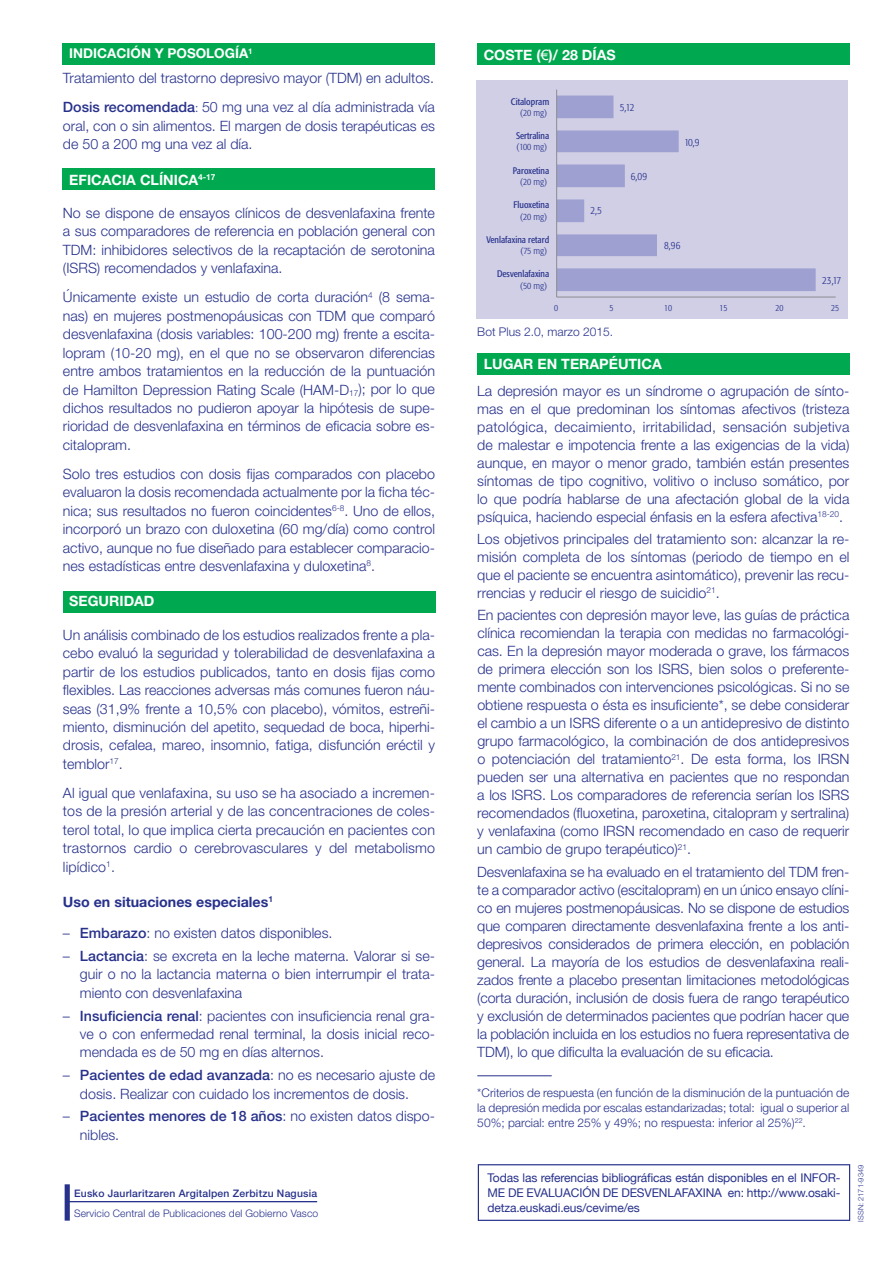
<style>
.page{position:relative;width:893px;height:1263px;background:#fff}
.page>*{position:absolute;margin:0;border:0;box-sizing:border-box;transform-origin:0 0}
.t1{font:300 14.25px/18.5px "Helvetica Neue";color:#27318b;text-align:justify}
.t2{font:700 14.25px "Helvetica Neue";color:#fff}
.t3{font:700 14.25px "Helvetica Neue";color:#27318b}
.t4{font:700 13.5px "Helvetica Neue";color:#fff}
.t5{font:300 12px/15px "Helvetica Neue";color:#27318b;text-align:justify}
.t6{font:12px/15px "Helvetica Neue";letter-spacing:-.01em;color:#27318b;text-align:justify}
.t7{font:300 condensed 10.8px "Formata";letter-spacing:-.03em;color:#27318b}
.t8{font:300 10.35px "Helvetica Neue";letter-spacing:.01em;color:#27318b}
.t9{font:500 10.35px "Helvetica Neue";letter-spacing:.02em;color:#27318b}
.t10{font:condensed 9.45px "Formata";color:#27318b}
.t11{font:300 condensed 9.45px "Formata";color:#27318b}
.t12{font:300 condensed 9.15px "Formata";color:#27318b}
.t13{font:300 7.5px "Helvetica Neue";color:#27318b}
.s1{font-weight:500}
.s2{font-size:12px}
.s3{font-family:"Arial";font-weight:400}
</style>
<div class="page">
<div style="left:477px;top:354px;width:372px;height:21px;background:#00a94f"></div>
<div style="left:477px;top:44px;width:372px;height:21px;background:#00a94f"></div>
<div style="left:63px;top:43px;width:372px;height:21px;background:#00a94f"></div>
<div style="left:64px;top:592px;width:372px;height:21px;background:#00a94f"></div>
<div style="left:63px;top:168px;width:372px;height:21px;background:#00a94f"></div>
<hr style="left:477px;top:1075px;width:75px;height:1px;background:#27318b">
<hr style="left:66px;top:1201px;width:251px;height:1px;background:#27318b">
<div style="left:65px;top:1184px;width:5px;height:36px;background:#27318b"></div>
<div style="left:478px;top:1164px;width:372px;height:57px;border:1px solid #27318b"></div>
<div style="left:476px;top:80px;width:371px;height:238px;background:#d0cfe6"></div>
<svg style="left:557px;top:96px;width:259px;height:195px"></svg>
<hr style="left:557px;top:297px;width:279px;height:1px;background:#8b8d91">
<hr style="left:556px;top:90px;width:1px;height:207px;background:#8b8d91">
<p class="t4" style="left:69px;top:45px;width:185px">INDICACIÓN Y POSOLOGÍA<sup>1</sup></p>
<p class="t1" style="left:63px;top:63px;width:374px;line-height:29.1px">Tratamiento del trastorno depresivo mayor (TDM) en adultos.<br><span class="s1">Dosis recomendada</span><span class="s2">:</span> 50 mg una vez al día administrada vía</p>
<p class="t1" style="left:63px;top:116px;width:374px">oral, con o sin alimentos. El margen de dosis terapéuticas es de 50 a 200 mg una vez al día.</p>
<p class="t2" style="left:69px;top:171px;width:148px">EFICACIA CLÍNICA<sup>4-17</sup></p>
<p class="t1" style="left:63px;top:203px;width:374px">No se dispone de ensayos clínicos de desvenlafaxina frente a sus comparadores de referencia en población general con TDM: inhibidores selectivos de la recaptación de serotonina (ISRS) recomendados y venlafaxina.</p>
<p class="t1" style="left:63px;top:288px;width:374px">Únicamente existe un estudio de corta duración<sup>4</sup> (8 sema&shy;nas) en mujeres postmenopáusicas con TDM que comparó desvenlafaxina (dosis variables: 100-200 mg) frente a escita&shy;lopram (10-20 mg), en el que no se observaron diferencias entre ambos tratamientos en la reducción de la puntuación de Hamilton Depression Rating Scale (HAM-D<sub>17</sub>); por lo que dichos resultados no pudieron apoyar la hipótesis de supe&shy;rioridad de desvenlafaxina en términos de eficacia sobre es&shy;citalopram.</p>
<p class="t1" style="left:63px;top:464px;width:374px">Solo tres estudios con dosis fijas comparados con placebo evaluaron la dosis recomendada actualmente por la ficha téc&shy;nica; sus resultados no fueron coincidentes<sup>6-8</sup>. Uno de ellos, incorporó un brazo con duloxetina (60 mg/día) como control activo, aunque no fue diseñado para establecer comparacio&shy;nes estadísticas entre desvenlafaxina y duloxetina<sup>8</sup>.</p>
<p class="t2" style="left:69px;top:593px;width:87px">SEGURIDAD</p>
<p class="t1" style="left:63px;top:625px;width:374px">Un análisis combinado de los estudios realizados frente a pla&shy;cebo evaluó la seguridad y tolerabilidad de desvenlafaxina a partir de los estudios publicados, tanto en dosis fijas como flexibles. Las reacciones adversas más comunes fueron náu&shy;seas (31,9% frente a 10,5% con placebo), vómitos, estreñi&shy;miento, disminución del apetito, sequedad de boca, hiperhi&shy;drosis, cefalea, mareo, insomnio, fatiga, disfunción eréctil y temblor<sup>17</sup>.</p>
<p class="t1" style="left:63px;top:783px;width:374px">Al igual que venlafaxina, su uso se ha asociado a incremen&shy;tos de la presión arterial y de las concentraciones de coles&shy;terol total, lo que implica cierta precaución en pacientes con trastornos cardio o cerebrovasculares y del metabolismo lipídico<sup>1</sup>.</p>
<p class="t3" style="left:63px;top:893px;width:212px">Uso en situaciones especiales<sup>1</sup></p>
<p class="t1" style="left:63px;top:924px;width:271px">– <span class="s1">Embarazo</span>: no existen datos disponibles.</p>
<p class="t1" style="left:80px;top:946px;width:357px;text-indent:-17px">– <span class="s1">Lactancia</span>: se excreta en la leche materna. Valorar si se&shy;guir o no la lactancia materna o bien interrumpir el trata&shy;miento con desvenlafaxina</p>
<p class="t1" style="left:80px;top:1006px;width:357px;text-indent:-17px">– <span class="s1">Insuficiencia renal</span>: pacientes con insuficiencia renal gra&shy;ve o con enfermedad renal terminal, la dosis inicial reco&shy;mendada es de 50 mg en días alternos.</p>
<p class="t1" style="left:80px;top:1065px;width:357px;text-indent:-17px">– <span class="s1">Pacientes de edad avanzada</span>: no es necesario ajuste de dosis. Realizar con cuidado los incrementos de dosis.</p>
<p class="t1" style="left:80px;top:1107px;width:357px;text-indent:-17px">– <span class="s1">Pacientes menores de 18 años</span>: no existen datos dispo&shy;nibles.</p>
<p class="t9" style="left:74px;top:1187px;width:245px">Eusko Jaurlaritzaren Argitalpen Zerbitzu Nagusia</p>
<p class="t8" style="left:74px;top:1206px;width:246px">Servicio Central de Publicaciones del Gobierno Vasco</p>
<p class="t2" style="left:484px;top:46px;width:133px">COSTE (<span class="s3">€</span>)/ 28 DÍAS</p>
<p class="t10" style="left:511px;top:96px;width:40px">Citalopram</p>
<p class="t11" style="left:520px;top:107px;width:28px">(20 mg)</p>
<p class="t10" style="left:516px;top:130px;width:35px">Sertralina</p>
<p class="t11" style="left:517px;top:142px;width:32px">(100 mg)</p>
<p class="t10" style="left:513px;top:165px;width:38px">Paroxetina</p>
<p class="t11" style="left:520px;top:176px;width:28px">(20 mg)</p>
<p class="t10" style="left:514px;top:199px;width:37px">Fluoxetina</p>
<p class="t11" style="left:520px;top:211px;width:28px">(20 mg)</p>
<p class="t10" style="left:486px;top:234px;width:64px">Venlafaxina retard</p>
<p class="t11" style="left:520px;top:245px;width:28px">(75 mg)</p>
<p class="t10" style="left:497px;top:268px;width:54px">Desvenlafaxina</p>
<p class="t11" style="left:520px;top:280px;width:28px">(50 mg)</p>
<p class="t7" style="left:590px;top:204px;width:13px">2,5</p>
<p class="t7" style="left:620px;top:101px;width:16px">5,12</p>
<p class="t7" style="left:631px;top:170px;width:18px">6,09</p>
<p class="t7" style="left:684px;top:136px;width:17px">10,9</p>
<p class="t7" style="left:664px;top:239px;width:18px">8,96</p>
<p class="t7" style="left:822px;top:274px;width:20px">23,17</p>
<p class="t12" style="left:554px;top:303px;width:6px">0</p>
<p class="t12" style="left:610px;top:303px;width:6px">5</p>
<p class="t12" style="left:664px;top:303px;width:10px">10</p>
<p class="t12" style="left:719px;top:303px;width:10px">15</p>
<p class="t12" style="left:776px;top:303px;width:10px">20</p>
<p class="t12" style="left:831px;top:303px;width:10px">25</p>
<p class="t5" style="left:477px;top:324px;width:137px">Bot Plus 2.0, marzo 2015.</p>
<p class="t2" style="left:484px;top:355px;width:180px">LUGAR EN TERAPÉUTICA</p>
<p class="t1" style="left:477px;top:381px;width:374px;line-height:18px">La depresión mayor es un síndrome o agrupación de sínto&shy;mas en el que predominan los síntomas afectivos (tristeza patológica, decaimiento, irritabilidad, sensación subjetiva de malestar e impotencia frente a las exigencias de la vida) aunque, en mayor o menor grado, también están presentes síntomas de tipo cognitivo, volitivo o incluso somático, por lo que podría hablarse de una afectación global de la vida psíquica, haciendo especial énfasis en la esfera afectiva<sup>18-20</sup>.</p>
<p class="t1" style="left:477px;top:530px;width:374px;line-height:18px">Los objetivos principales del tratamiento son: alcanzar la re&shy;misión completa de los síntomas (periodo de tiempo en el que el paciente se encuentra asintomático), prevenir las recu&shy;rrencias y reducir el riesgo de suicidio<sup>21</sup>.</p>
<p class="t1" style="left:477px;top:606px;width:374px;line-height:18px">En pacientes con depresión mayor leve, las guías de práctica clínica recomiendan la terapia con medidas no farmacológi&shy;cas. En la depresión mayor moderada o grave, los fármacos de primera elección son los ISRS, bien solos o preferente&shy;mente combinados con intervenciones psicológicas. Si no se obtiene respuesta o ésta es insuficiente*, se debe considerar el cambio a un ISRS diferente o a un antidepresivo de distinto grupo farmacológico, la combinación de dos antidepresivos o potenciación del tratamiento<sup>21</sup>. De esta forma, los IRSN pueden ser una alternativa en pacientes que no respondan a los ISRS. Los comparadores de referencia serían los ISRS recomendados (fluoxetina, paroxetina, citalopram y sertralina) y venlafaxina (como IRSN recomendado en caso de requerir un cambio de grupo terapéutico)<sup>21</sup>.</p>
<p class="t1" style="left:477px;top:862px;width:374px;line-height:18px">Desvenlafaxina se ha evaluado en el tratamiento del TDM fren&shy;te a comparador activo (escitalopram) en un único ensayo clíni&shy;co en mujeres postmenopáusicas. No se dispone de estudios que comparen directamente desvenlafaxina frente a los anti&shy;depresivos considerados de primera elección, en población general. La mayoría de los estudios de desvenlafaxina reali&shy;zados frente a placebo presentan limitaciones metodológicas (corta duración, inclusión de dosis fuera de rango terapéutico y exclusión de determinados pacientes que podrían hacer que la población incluida en los estudios no fuera representativa de TDM), lo que dificulta la evaluación de su eficacia.</p>
<p class="t5" style="left:477px;top:1085px;width:374px">*Criterios de respuesta (en función de la disminución de la puntuación de la depresión medida por escalas estandarizadas; total: igual o superior al 50%; parcial: entre 25% y 49%; no respuesta: inferior al 25%)<sup>22</sup>.</p>
<p class="t6" style="left:487px;top:1170px;width:354px">Todas las referencias bibliográficas están disponibles en el INFOR-ME DE EVALUACIÓN DE DESVENLAFAXINA en: http://www.osaki&shy;detza.euskadi.eus/cevime/es</p>
<p class="t13" style="left:856px;top:1221px;width:58px;rotate:-90deg">ISSN: 2171-9349</p>
</div>
